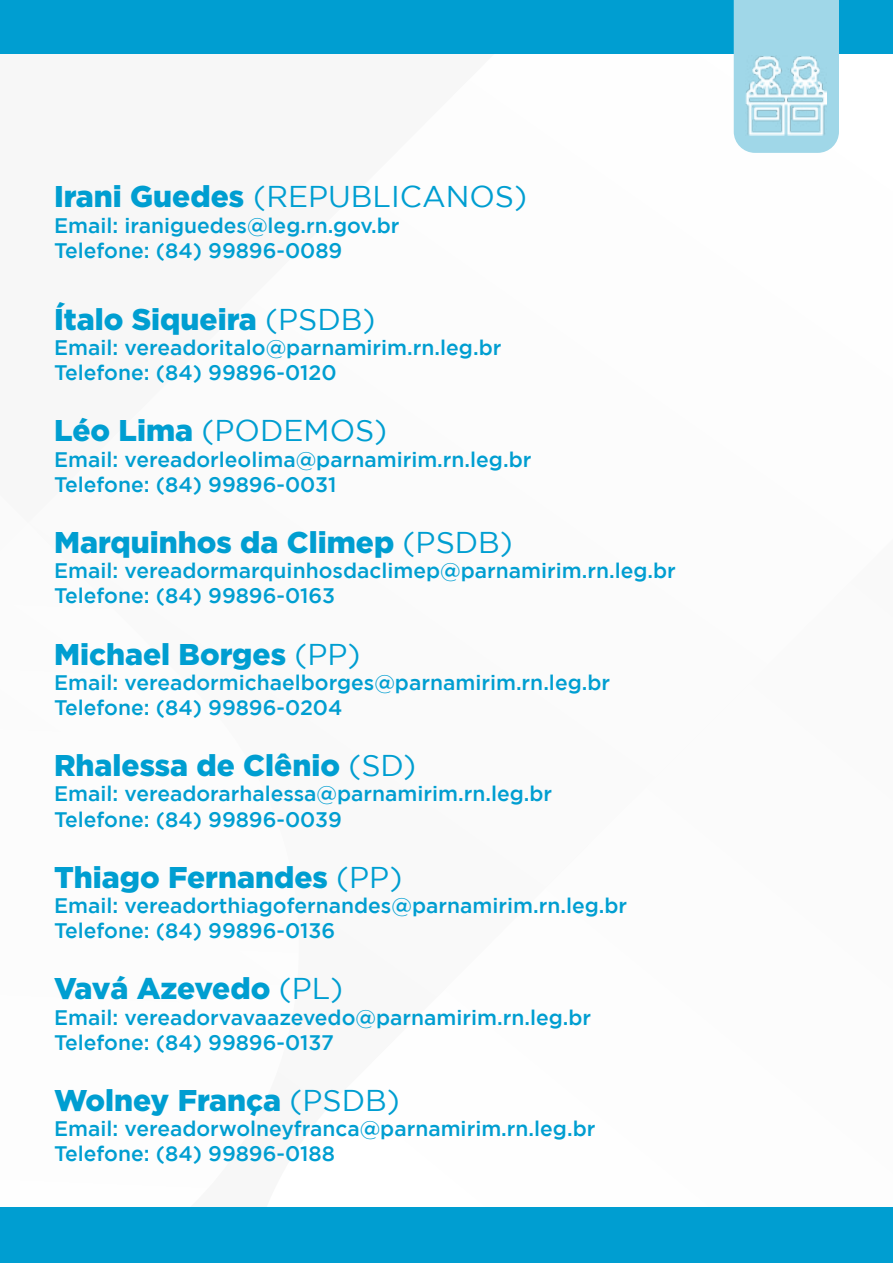
<style>
.page{position:relative;width:893px;height:1263px;background:#fff}
.page>*{position:absolute;margin:0;border:0;box-sizing:border-box;transform-origin:0 0}
.t1{font:900 30px "Gotham";color:#009ed1}
.t2{font:30px "Gotham";color:#009ed1}
.t3{font:500 21px/25.2px "Gotham";color:#009ed1}
.s1{font-weight:900}
.s2{font-weight:400}
</style>
<div class="page">
<div style="left:0;top:0;width:893px;height:53px;background:#009ed1"></div>
<div style="left:0;top:1208px;width:893px;height:55px;background:#009ed1"></div>
<div style="left:734px;top:0;width:105px;height:153px;background:#a0d7e8"></div>
<img style="left:746px;top:55px;width:80px;height:81px">
<h1 class="t2" style="left:54px;top:180px;width:474px"><span class="s1">Irani Guedes</span> (REPUBLICANOS)</h1>
<p class="t3" style="left:54px;top:212px;width:347px">Email: iraniguedes@leg.rn.gov.br<br>Telefone: (84) 99896-0089</p>
<h1 class="t1" style="left:54px;top:302px;width:323px">Ítalo Siqueira <span class="s2">(PSDB)</span></h1>
<p class="t3" style="left:54px;top:334px;width:449px">Email: vereadoritalo@parnamirim.rn.leg.br<br>Telefone: (84) 99896-0120</p>
<h1 class="t2" style="left:54px;top:414px;width:335px"><span class="s1">Léo Lima</span> (PODEMOS)</h1>
<p class="t3" style="left:54px;top:446px;width:479px">Email: vereadorleolima@parnamirim.rn.leg.br<br>Telefone: (84) 99896-0031</p>
<h1 class="t1" style="left:54px;top:525px;width:460px">Marquinhos da Climep <span class="s2">(PSDB)</span></h1>
<p class="t3" style="left:54px;top:558px;width:623px">Email: vereadormarquinhosdaclimep@parnamirim.rn.leg.br<br>Telefone: (84) 99896-0163</p>
<h1 class="t1" style="left:54px;top:637px;width:308px">Michael Borges <span class="s2">(PP)</span></h1>
<p class="t3" style="left:54px;top:669px;width:558px">Email: vereadormichaelborges@parnamirim.rn.leg.br<br>Telefone: (84) 99896-0204</p>
<h1 class="t1" style="left:54px;top:748px;width:364px">Rhalessa de Clênio <span class="s2">(SD)</span></h1>
<p class="t3" style="left:54px;top:781px;width:500px">Email: vereadorarhalessa@parnamirim.rn.leg.br<br>Telefone: (84) 99896-0039</p>
<h1 class="t1" style="left:54px;top:860px;width:350px">Thiago Fernandes <span class="s2">(PP)</span></h1>
<p class="t3" style="left:54px;top:892px;width:575px">Email: vereadorthiagofernandes@parnamirim.rn.leg.br<br>Telefone: (84) 99896-0136</p>
<h1 class="t1" style="left:54px;top:971px;width:291px">Vavá Azevedo <span class="s2">(PL)</span></h1>
<p class="t3" style="left:54px;top:1004px;width:539px">Email: vereadorvavaazevedo@parnamirim.rn.leg.br<br>Telefone: (84) 99896-0137</p>
<h1 class="t1" style="left:54px;top:1083px;width:347px">Wolney França <span class="s2">(PSDB)</span></h1>
<p class="t3" style="left:54px;top:1116px;width:543px">Email: vereadorwolneyfranca@parnamirim.rn.leg.br<br>Telefone: (84) 99896-0188</p>
</div>
